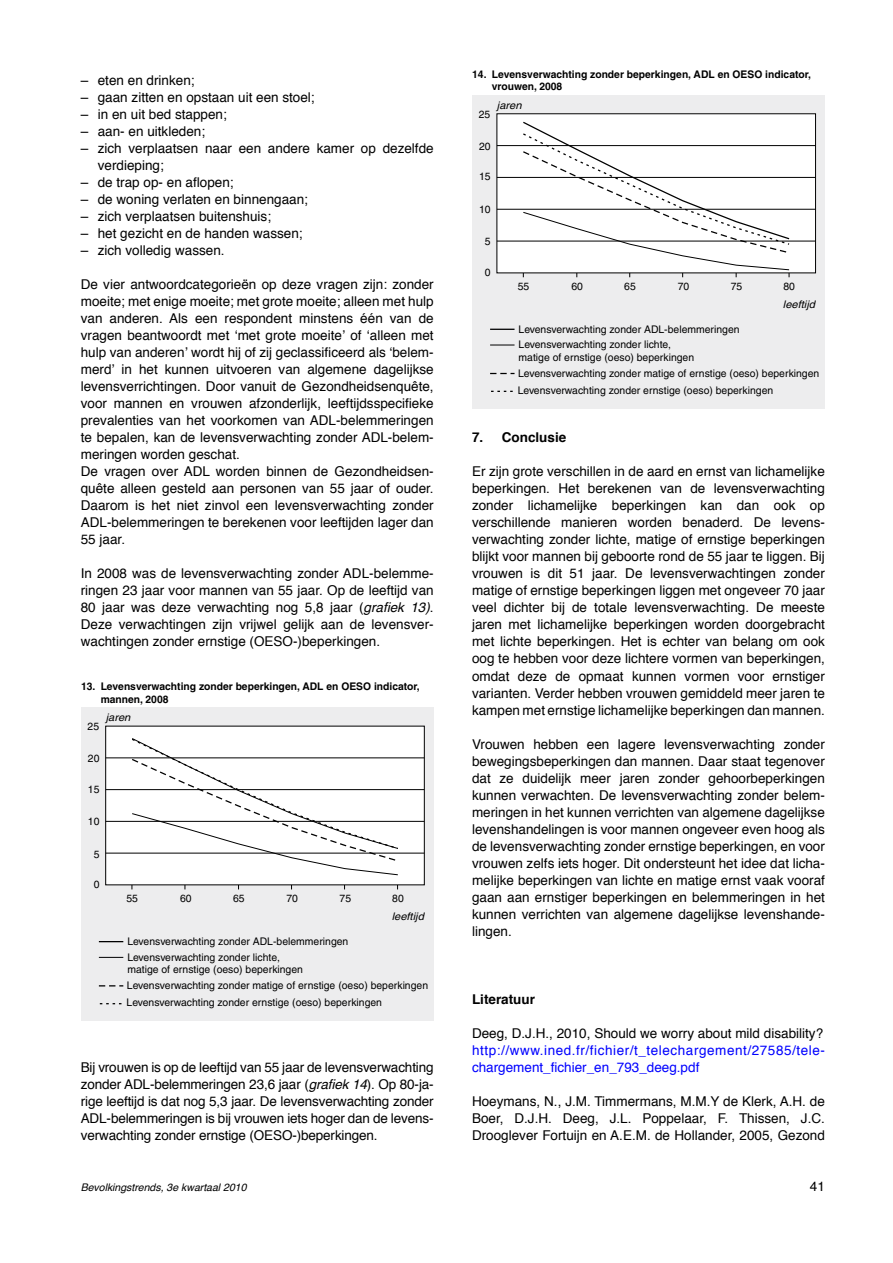
<style>
.page{position:relative;width:893px;height:1263px;background:#fff}
.page>*{position:absolute;margin:0;border:0;box-sizing:border-box;transform-origin:0 0}
.t1{font:13.5px/17px "Helvetica";color:#000;text-align:justify}
.t2{font:13.5px/17px "Helvetica";letter-spacing:.04em;color:#00f}
.t3{font:700 13.5px "Helvetica";color:#000}
.t4{font:10.5px/12.1px "Helvetica";color:#000}
.t5{font:700 10.5px/12.5px "Helvetica";color:#000}
.t6{font:italic 10.5px "Helvetica";color:#000}
.t7{font:italic 10.5px "Helvetica";color:#000;scale:1.06 1}
.s1{font-style:italic}
</style>
<div class="page">
<div style="left:81px;top:707px;width:353px;height:313px;background:#ededee"></div>
<svg style="left:99px;top:985px;width:24px;height:1px"></svg>
<svg style="left:100px;top:1003px;width:22px;height:1px"></svg>
<svg style="left:99px;top:957px;width:24px;height:1px"></svg>
<svg style="left:99px;top:941px;width:24px;height:1px"></svg>
<div style="left:106px;top:726px;width:318px;height:159px;background:#fff"></div>
<div style="left:105px;top:726px;width:320px;height:159px;border:1px solid #000"></div>
<hr style="left:106px;top:853px;width:318px;height:1px;background:#000">
<hr style="left:106px;top:821px;width:318px;height:1px;background:#000">
<hr style="left:106px;top:789px;width:318px;height:1px;background:#000">
<hr style="left:106px;top:758px;width:318px;height:1px;background:#000">
<svg style="left:130px;top:738px;width:269px;height:137px"></svg>
<div style="left:472px;top:95px;width:353px;height:313px;background:#ededee"></div>
<svg style="left:490px;top:373px;width:25px;height:1px"></svg>
<svg style="left:491px;top:391px;width:22px;height:1px"></svg>
<svg style="left:490px;top:345px;width:25px;height:1px"></svg>
<svg style="left:490px;top:329px;width:25px;height:1px"></svg>
<div style="left:497px;top:114px;width:318px;height:159px;background:#fff"></div>
<hr style="left:497px;top:241px;width:318px;height:1px;background:#000">
<hr style="left:497px;top:209px;width:318px;height:1px;background:#000">
<hr style="left:497px;top:177px;width:318px;height:1px;background:#000">
<hr style="left:497px;top:145px;width:318px;height:1px;background:#000">
<svg style="left:522px;top:121px;width:269px;height:156px"></svg>
<p class="t1" style="left:81px;top:72px;width:115px">– eten en drinken;</p>
<p class="t1" style="left:81px;top:89px;width:235px">– gaan zitten en opstaan uit een stoel;</p>
<p class="t1" style="left:81px;top:106px;width:148px">– in en uit bed stappen;</p>
<p class="t1" style="left:81px;top:123px;width:126px">– aan- en uitkleden;</p>
<p class="t1" style="left:98px;top:140px;width:337px;text-indent:-17px">– zich verplaatsen naar een andere kamer op dezelfde verdieping;</p>
<p class="t1" style="left:81px;top:174px;width:154px">– de trap op- en aflopen;</p>
<p class="t1" style="left:81px;top:191px;width:229px">– de woning verlaten en binnengaan;</p>
<p class="t1" style="left:81px;top:208px;width:192px">– zich verplaatsen buitenshuis;</p>
<p class="t1" style="left:81px;top:225px;width:223px">– het gezicht en de handen wassen;</p>
<p class="t1" style="left:81px;top:242px;width:145px">– zich volledig wassen.</p>
<p class="t1" style="left:81px;top:276px;width:354px;text-align:left">De vier antwoordcategorieën op deze vragen zijn: zonder moeite; met enige moeite; met grote moeite; alleen met hulp van anderen. Als een respondent minstens één van de vragen beantwoordt met ‘met grote moeite’ of ‘alleen met hulp van anderen’ wordt hij of zij geclassificeerd als ‘belem&shy;merd’ in het kunnen uitvoeren van algemene dagelijkse levensverrichtingen. Door vanuit de Gezondheidsenquête, voor mannen en vrouwen afzonderlijk, leeftijdsspecifieke prevalenties van het voorkomen van ADL-belemmeringen te bepalen, kan de levensverwachting zonder ADL-belem&shy;meringen worden geschat.<br>De vragen over ADL worden binnen de Gezondheidsen&shy;quête alleen gesteld aan personen van 55 jaar of ouder.<br>Daarom is het niet zinvol een levensverwachting zonder ADL-belemmeringen te berekenen voor leeftijden lager dan 55 jaar.</p>
<p class="t1" style="left:81px;top:566px;width:354px">In 2008 was de levensverwachting zonder ADL-belemme&shy;ringen 23 jaar voor mannen van 55 jaar. Op de leeftijd van 80 jaar was deze verwachting nog 5,8 jaar (<span class="s1">grafiek 13)</span>.<br>Deze verwachtingen zijn vrijwel gelijk aan de levensver&shy;wachtingen zonder ernstige (OESO-)beperkingen.</p>
<p class="t5" style="left:101px;top:680px;width:321px;text-indent:-20px">13. Levensverwachting zonder beperkingen, ADL en OESO indicator, mannen, 2008</p>
<p class="t7" style="left:106px;top:711px;width:27px">jaren</p>
<p class="t4" style="left:88px;top:720px;width:13px">25</p>
<p class="t4" style="left:88px;top:752px;width:13px">20</p>
<p class="t4" style="left:88px;top:783px;width:13px">15</p>
<p class="t4" style="left:88px;top:815px;width:13px">10</p>
<p class="t4" style="left:94px;top:848px;width:7px">5</p>
<p class="t4" style="left:94px;top:878px;width:7px">0</p>
<p class="t4" style="left:127px;top:892px;width:13px">55</p>
<p class="t4" style="left:180px;top:892px;width:13px">60</p>
<p class="t4" style="left:233px;top:892px;width:13px">65</p>
<p class="t4" style="left:286px;top:892px;width:13px">70</p>
<p class="t4" style="left:340px;top:892px;width:13px">75</p>
<p class="t4" style="left:392px;top:892px;width:13px">80</p>
<p class="t4" style="left:127px;top:935px;width:223px">Levensverwachting zonder ADL-belemmeringen</p>
<p class="t7" style="left:392px;top:910px;width:34px">leeftijd</p>
<p class="t4" style="left:127px;top:951px;width:177px">Levensverwachting zonder lichte, matige of ernstige (oeso) beperkingen</p>
<p class="t4" style="left:127px;top:976px;width:303px;line-height:17.4px">Levensverwachting zonder matige of ernstige (oeso) beperkingen<br>Levensverwachting zonder ernstige (oeso) beperkingen</p>
<p class="t1" style="left:81px;top:1059px;width:354px">Bij vrouwen is op de leeftijd van 55 jaar de levensverwachting zonder ADL-belemmeringen 23,6 jaar (<span class="s1">grafiek 14</span>). Op 80-ja&shy;rige leeftijd is dat nog 5,3 jaar. De levensverwachting zonder ADL-belemmeringen is bij vrouwen iets hoger dan de levens&shy;verwachting zonder ernstige (OESO-)beperkingen.</p>
<p class="t5" style="left:492px;top:68px;width:321px;text-indent:-20px">14. Levensverwachting zonder beperkingen, ADL en OESO indicator, vrouwen, 2008</p>
<p class="t7" style="left:497px;top:99px;width:27px">jaren</p>
<p class="t4" style="left:479px;top:108px;width:13px">25</p>
<p class="t4" style="left:479px;top:140px;width:13px">20</p>
<p class="t4" style="left:479px;top:170px;width:13px">15</p>
<p class="t4" style="left:479px;top:203px;width:13px">10</p>
<p class="t4" style="left:485px;top:235px;width:7px">5</p>
<p class="t4" style="left:485px;top:266px;width:7px">0</p>
<p class="t4" style="left:518px;top:280px;width:13px">55</p>
<p class="t4" style="left:571px;top:280px;width:13px">60</p>
<p class="t4" style="left:624px;top:280px;width:13px">65</p>
<p class="t4" style="left:678px;top:280px;width:13px">70</p>
<p class="t4" style="left:731px;top:280px;width:13px">75</p>
<p class="t4" style="left:783px;top:280px;width:13px">80</p>
<p class="t4" style="left:519px;top:323px;width:223px">Levensverwachting zonder ADL-belemmeringen</p>
<p class="t7" style="left:783px;top:298px;width:34px">leeftijd</p>
<p class="t4" style="left:519px;top:339px;width:177px">Levensverwachting zonder lichte, matige of ernstige (oeso) beperkingen</p>
<p class="t4" style="left:518px;top:364px;width:303px;line-height:17.4px">Levensverwachting zonder matige of ernstige (oeso) beperkingen<br>Levensverwachting zonder ernstige (oeso) beperkingen</p>
<p class="t3" style="left:472px;top:427px;width:96px">7. Conclusie</p>
<p class="t1" style="left:472px;top:463px;width:354px">Er zijn grote verschillen in de aard en ernst van lichamelijke beperkingen. Het berekenen van de levensverwachting zonder lichamelijke beperkingen kan dan ook op verschillende manieren worden benaderd. De levens&shy;verwachting zonder lichte, matige of ernstige beperkingen blijkt voor mannen bij geboorte rond de 55 jaar te liggen. Bij vrouwen is dit 51 jaar. De levensverwachtingen zonder matige of ernstige beperkingen liggen met ongeveer 70 jaar veel dichter bij de totale levensverwachting. De meeste jaren met lichamelijke beperkingen worden doorgebracht met lichte beperkingen. Het is echter van belang om ook oog te hebben voor deze lichtere vormen van beperkingen, omdat deze de opmaat kunnen vormen voor ernstiger varianten. Verder hebben vrouwen gemiddeld meer jaren te kampen met ernstige lichamelijke beperkingen dan mannen.</p>
<p class="t1" style="left:472px;top:736px;width:354px">Vrouwen hebben een lagere levensverwachting zonder bewegingsbeperkingen dan mannen. Daar staat tegenover dat ze duidelijk meer jaren zonder gehoorbeperkingen kunnen verwachten. De levensverwachting zonder belem&shy;meringen in het kunnen verrichten van algemene dagelijkse levenshandelingen is voor mannen ongeveer even hoog als de levensverwachting zonder ernstige beperkingen, en voor vrouwen zelfs iets hoger. Dit ondersteunt het idee dat licha&shy;melijke beperkingen van lichte en matige ernst vaak vooraf gaan aan ernstiger beperkingen en belemmeringen in het kunnen verrichten van algemene dagelijkse levenshande&shy;lingen.</p>
<p class="t3" style="left:472px;top:988px;width:65px">Literatuur</p>
<p class="t1" style="left:472px;top:1025px;width:353px">Deeg, D.J.H., 2010, Should we worry about mild disability?</p>
<p class="t2" style="left:472px;top:1042px;width:354px">http://www.ined.fr/fichier/t_telechargement/27585/tele&shy;chargement_fichier_en_793_deeg.pdf</p>
<p class="t1" style="left:472px;top:1093px;width:354px">Hoeymans, N., J.M. Timmermans, M.M.Y de Klerk, A.H. de Boer, D.J.H. Deeg, J.L. Poppelaar, F. Thissen, J.C.<br>Drooglever Fortuijn en A.E.M. de Hollander, 2005, Gezond</p>
<p class="t6" style="left:81px;top:1179px;width:167px">Bevolkingstrends, 3e kwartaal 2010</p>
<p class="t1" style="left:810px;top:1178px;width:17px">41</p>
</div>
